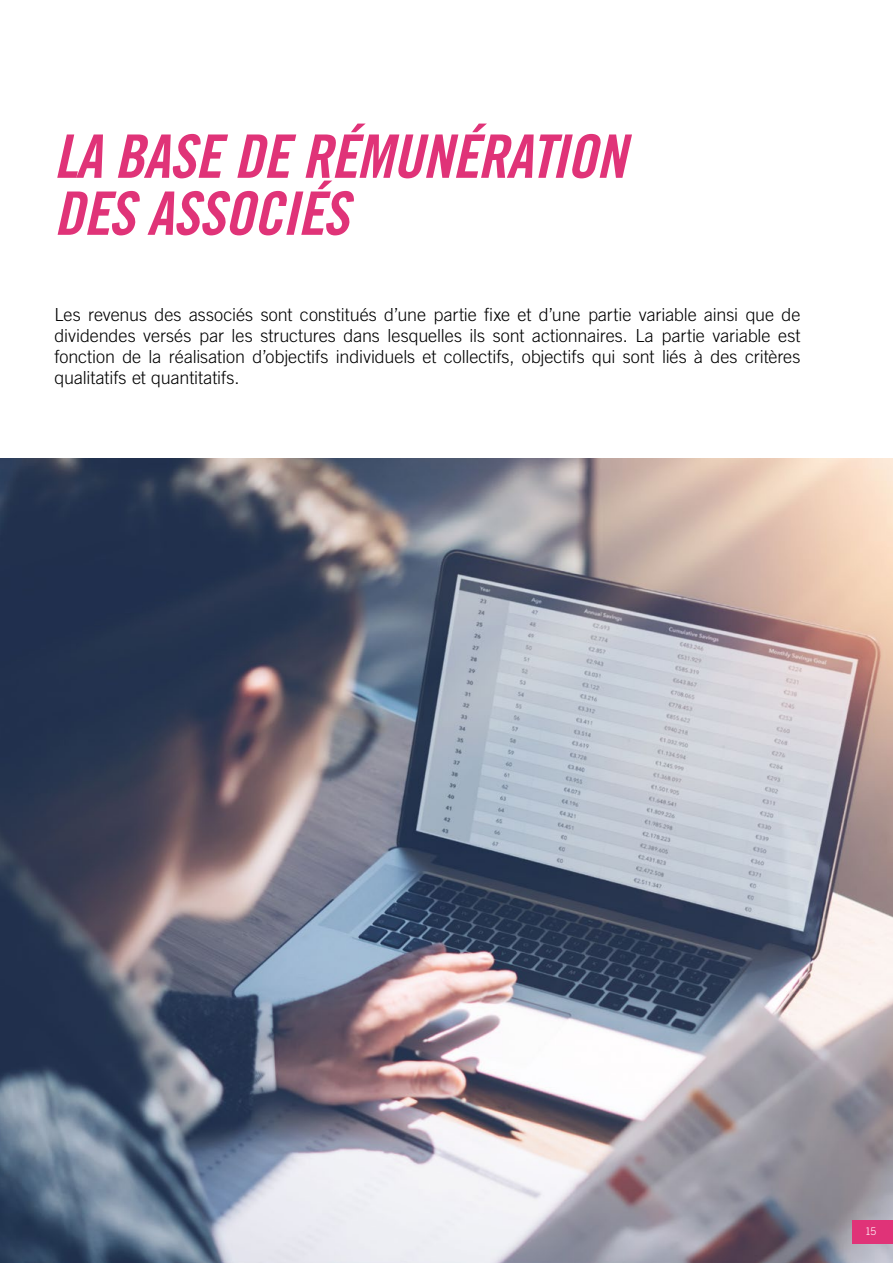
<style>
.page{position:relative;width:893px;height:1263px;background:#fff}
.page>*{position:absolute;margin:0;border:0;box-sizing:border-box;transform-origin:0 0}
.t1{font:60px/57px "Trade Gothic LT Std Bd Cn 20 Obl";letter-spacing:-.015em;color:#e03378}
.t2{font:300 18px/21px "Trade Gothic LT Std";letter-spacing:-.005em;color:#000;text-align:justify}
.t3{font:300 10.5px "Trade Gothic LT Std";color:#fff}
</style>
<div class="page">
<img style="left:0;top:458px;width:893px;height:805px">
<div style="left:853px;top:1220px;width:40px;height:24px;background:#e03378"></div>
<h1 class="t1" style="left:54px;top:129px;width:573px">LA BASE DE RÉMUNÉRATION<br>DES ASSOCIÉS</h1>
<p class="t2" style="left:55px;top:303px;width:747px">Les revenus des associés sont constitués d’une partie fixe et d’une partie variable ainsi que de dividendes versés par les structures dans lesquelles ils sont actionnaires. La partie variable est fonction de la réalisation d’objectifs individuels et collectifs, objectifs qui sont liés à des critères qualitatifs et quantitatifs.</p>
<p class="t3" style="left:865px;top:1225px;width:13px">15</p>
</div>
